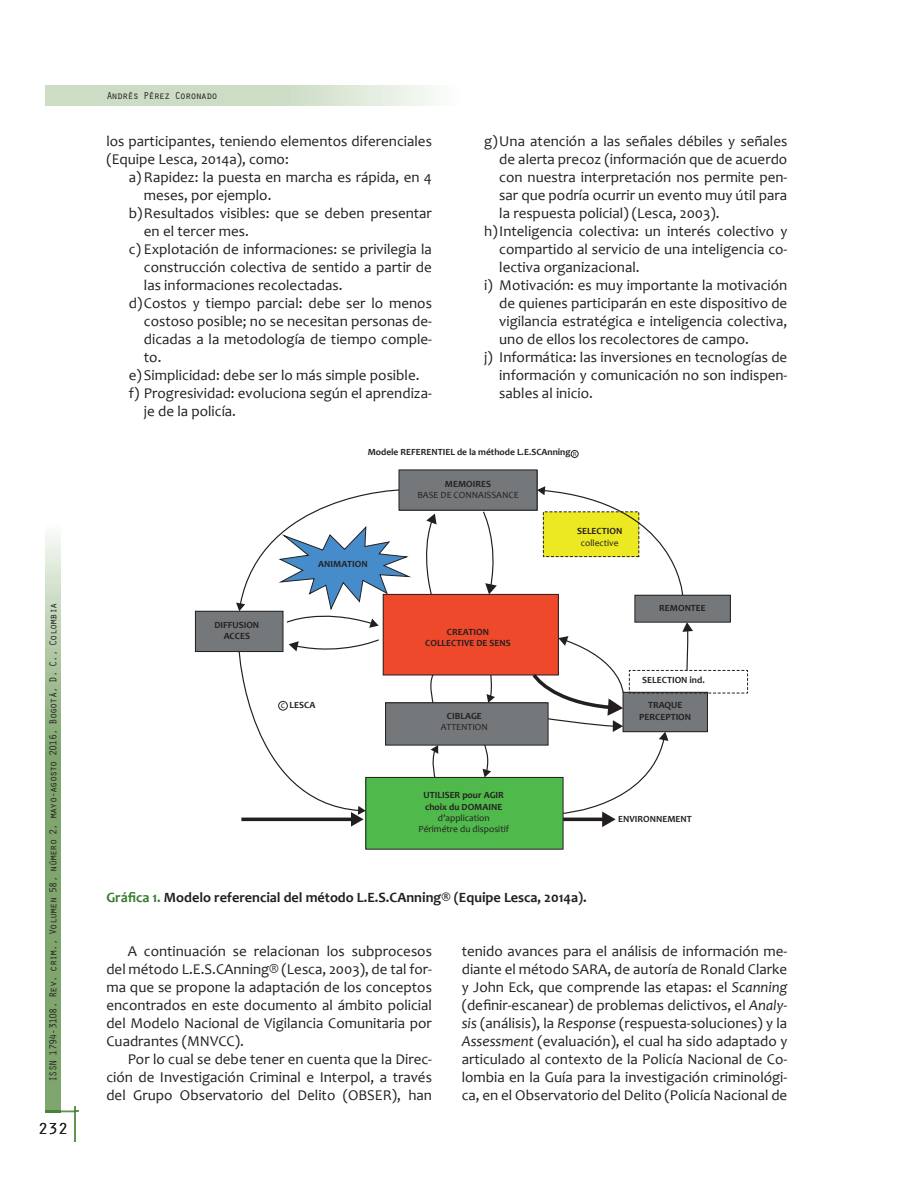
<style>
.page{position:relative;width:915px;height:1191px;background:#fff}
.page>*{position:absolute;margin:0;border:0;box-sizing:border-box;transform-origin:0 0}
.t1{font:16.5px "Orator Std";color:#231f20}
.t2{font:15px/18px "Candara";color:#231f20;text-align:justify}
.t3{font:700 14.25px "Candara";color:#231f20}
.t4{font:10.5px "Orator Std";letter-spacing:-.1em;color:#231f20}
.t5{font:700 9.45px/11.4px "Candara";color:#231f20;text-align:center}
.t6{font:9.45px/11.4px "Candara";color:#231f20;text-align:center}
.t7{font:6.3px "Candara";color:#231f20}
.s1{color:#357b2b}
.s2{font-style:italic}
</style>
<div class="page">
<svg style="left:45px;top:536px;width:16px;height:570px;background:#93b485"></svg>
<svg style="left:45px;top:85px;width:387px;height:20px;background:#d3e1cd"></svg>
<svg style="left:45px;top:1106px;width:34px;height:35px"></svg>
<div style="left:399px;top:470px;width:138px;height:40px;background:#74787a"></div>
<div style="left:398px;top:469px;width:139px;height:41px;border:1px solid #231f20"></div>
<div style="left:634px;top:595px;width:96px;height:27px;background:#74787a"></div>
<div style="left:634px;top:595px;width:96px;height:27px;border:1px solid #231f20"></div>
<div style="left:366px;top:777px;width:197px;height:72px;background:#50b94c"></div>
<div style="left:365px;top:777px;width:198px;height:72px;border:1px solid #231f20"></div>
<div style="left:385px;top:703px;width:163px;height:42px;background:#74787a"></div>
<div style="left:385px;top:702px;width:163px;height:43px;border:1px solid #231f20"></div>
<div style="left:383px;top:594px;width:175px;height:81px;background:#ef492b"></div>
<div style="left:383px;top:594px;width:175px;height:81px;border:1px solid #231f20"></div>
<div style="left:195px;top:611px;width:88px;height:40px;background:#74787a"></div>
<div style="left:195px;top:611px;width:88px;height:41px;border:1px solid #231f20"></div>
<svg style="left:482px;top:510px;width:16px;height:84px"></svg>
<svg style="left:420px;top:513px;width:16px;height:82px"></svg>
<svg style="left:428px;top:673px;width:6px;height:31px"></svg>
<svg style="left:486px;top:674px;width:9px;height:29px"></svg>
<svg style="left:430px;top:745px;width:8px;height:33px"></svg>
<svg style="left:482px;top:744px;width:9px;height:33px"></svg>
<svg style="left:236px;top:489px;width:176px;height:139px"></svg>
<svg style="left:537px;top:486px;width:146px;height:110px"></svg>
<svg style="left:238px;top:638px;width:142px;height:188px"></svg>
<svg style="left:530px;top:622px;width:218px;height:205px"></svg>
<div style="left:278px;top:701px;width:9px;height:9px;border:1px solid #231f20;border-radius:50%"></div>
<div style="left:570px;top:450px;width:8px;height:8px;border:1px solid #231f20;border-radius:50%"></div>
<p class="t4" style="left:45px;top:1081px;width:480px;rotate:-90deg">ISSN 1794-3108. Rev. crim., Volumen 58, número 2, mayo-agosto 2016, Bogotá, D. C., Colombia</p>
<p class="t1" style="left:38px;top:1116px;width:31px">232</p>
<p class="t4" style="left:106px;top:88px;width:113px">Andrés Pérez Coronado</p>
<p class="t2" style="left:106px;top:132px;width:327px">los participantes, teniendo elementos diferenciales (Equipe Lesca, 2014a), como:</p>
<p class="t2" style="left:129px;top:168px;width:304px">a) Rapidez: la puesta en marcha es rápida, en 4</p>
<p class="t2" style="left:144px;top:186px;width:129px">meses, por ejemplo.</p>
<p class="t2" style="left:129px;top:204px;width:304px">b) Resultados visibles: que se deben presentar</p>
<p class="t2" style="left:144px;top:222px;width:106px">en el tercer mes.</p>
<p class="t2" style="left:129px;top:240px;width:304px">c) Explotación de informaciones: se privilegia la</p>
<p class="t2" style="left:144px;top:258px;width:289px">construcción colectiva de sentido a partir de</p>
<p class="t2" style="left:144px;top:276px;width:200px">las informaciones recolectadas.</p>
<p class="t2" style="left:129px;top:294px;width:304px">d) Costos y tiempo parcial: debe ser lo menos</p>
<p class="t2" style="left:144px;top:312px;width:289px">costoso posible; no se necesitan personas de-</p>
<p class="t2" style="left:144px;top:330px;width:289px">dicadas a la metodología de tiempo comple-</p>
<p class="t2" style="left:144px;top:348px;width:19px">to.</p>
<p class="t2" style="left:129px;top:366px;width:292px">e) Simplicidad: debe ser lo más simple posible.</p>
<p class="t2" style="left:129px;top:384px;width:304px">f) Progresividad: evoluciona según el aprendiza-</p>
<p class="t2" style="left:144px;top:402px;width:94px">je de la policía.</p>
<p class="t2" style="left:484px;top:132px;width:304px">g) Una atención a las señales débiles y señales</p>
<p class="t2" style="left:499px;top:150px;width:289px">de alerta precoz (información que de acuerdo</p>
<p class="t2" style="left:499px;top:168px;width:289px">con nuestra interpretación nos permite pen-</p>
<p class="t2" style="left:499px;top:186px;width:289px">sar que podría ocurrir un evento muy útil para</p>
<p class="t2" style="left:499px;top:204px;width:222px">la respuesta policial) (Lesca, 2003).</p>
<p class="t2" style="left:484px;top:222px;width:304px">h) Inteligencia colectiva: un interés colectivo y</p>
<p class="t2" style="left:499px;top:240px;width:289px">compartido al servicio de una inteligencia co-</p>
<p class="t2" style="left:499px;top:258px;width:142px">lectiva organizacional.</p>
<p class="t2" style="left:484px;top:276px;width:304px">i) Motivación: es muy importante la motivación</p>
<p class="t2" style="left:499px;top:294px;width:289px">de quienes participarán en este dispositivo de</p>
<p class="t2" style="left:499px;top:312px;width:289px">vigilancia estratégica e inteligencia colectiva,</p>
<p class="t2" style="left:499px;top:330px;width:251px">uno de ellos los recolectores de campo.</p>
<p class="t2" style="left:484px;top:348px;width:304px">j) Informática: las inversiones en tecnologías de</p>
<p class="t2" style="left:499px;top:366px;width:289px">información y comunicación no son indispen-</p>
<p class="t2" style="left:499px;top:384px;width:95px">sables al inicio.</p>
<p class="t5" style="left:367px;top:446px;width:204px">Modele REFERENTIEL de la méthode L.E.SCAnning</p>
<p class="t7" style="left:572px;top:449px;width:5px">R</p>
<p class="t5" style="left:214px;top:619px;width:46px">DIFFUSION<br>ACCES</p>
<p class="t5" style="left:318px;top:558px;width:51px">ANIMATION</p>
<p class="t5" style="left:289px;top:699px;width:27px">LESCA</p>
<p class="t6" style="left:281px;top:699px;width:6px">c</p>
<p class="t5" style="left:445px;top:478px;width:48px">MEMOIRES</p>
<p class="t6" style="left:417px;top:489px;width:103px">BASE DE CONNAISSANCE</p>
<p class="t5" style="left:425px;top:626px;width:87px">CREATION<br>COLLECTIVE DE SENS</p>
<p class="t5" style="left:577px;top:525px;width:47px">SELECTION</p>
<p class="t6" style="left:580px;top:537px;width:39px">collective</p>
<p class="t5" style="left:659px;top:602px;width:48px">REMONTEE</p>
<p class="t5" style="left:642px;top:674px;width:64px">SELECTION ind.</p>
<p class="t5" style="left:647px;top:699px;width:36px">TRAQUE</p>
<p class="t5" style="left:447px;top:710px;width:36px">CIBLAGE</p>
<p class="t5" style="left:639px;top:710px;width:53px">PERCEPTION</p>
<p class="t6" style="left:441px;top:721px;width:48px">ATTENTION</p>
<p class="t5" style="left:423px;top:789px;width:82px;text-align:left">UTILISER pour AGIR choix du DOMAINE</p>
<p class="t6" style="left:418px;top:812px;width:92px">d’application<br>Périmétre du dispositif</p>
<p class="t5" style="left:618px;top:813px;width:75px">ENVIRONNEMENT</p>
<p class="t3" style="left:106px;top:888px;width:481px"><span class="s1">Gráfica 1.</span> Modelo referencial del método L.E.S.CAnning® (Equipe Lesca, 2014a).</p>
<p class="t2" style="left:106px;top:942px;width:327px;text-indent:21px">A continuación se relacionan los subprocesos del método L.E.S.CAnning® (Lesca, 2003), de tal for&shy;ma que se propone la adaptación de los conceptos encontrados en este documento al ámbito policial del Modelo Nacional de Vigilancia Comunitaria por Cuadrantes (MNVCC).</p>
<p class="t2" style="left:106px;top:1050px;width:327px;text-indent:21px">Por lo cual se debe tener en cuenta que la Direc&shy;ción de Investigación Criminal e Interpol, a través del Grupo Observatorio del Delito (OBSER), han</p>
<p class="t2" style="left:461px;top:942px;width:327px">tenido avances para el análisis de información me&shy;diante el método SARA, de autoría de Ronald Clarke y John Eck, que comprende las etapas: el <span class="s2">Scanning </span>(definir-escanear) de problemas delictivos, el <span class="s2">Analy&shy;sis</span> (análisis), la <span class="s2">Response</span> (respuesta-soluciones) y la <span class="s2">Assessment</span> (evaluación), el cual ha sido adaptado y articulado al contexto de la Policía Nacional de Co&shy;lombia en la Guía para la investigación criminológi&shy;ca, en el Observatorio del Delito (Policía Nacional de</p>
</div>
